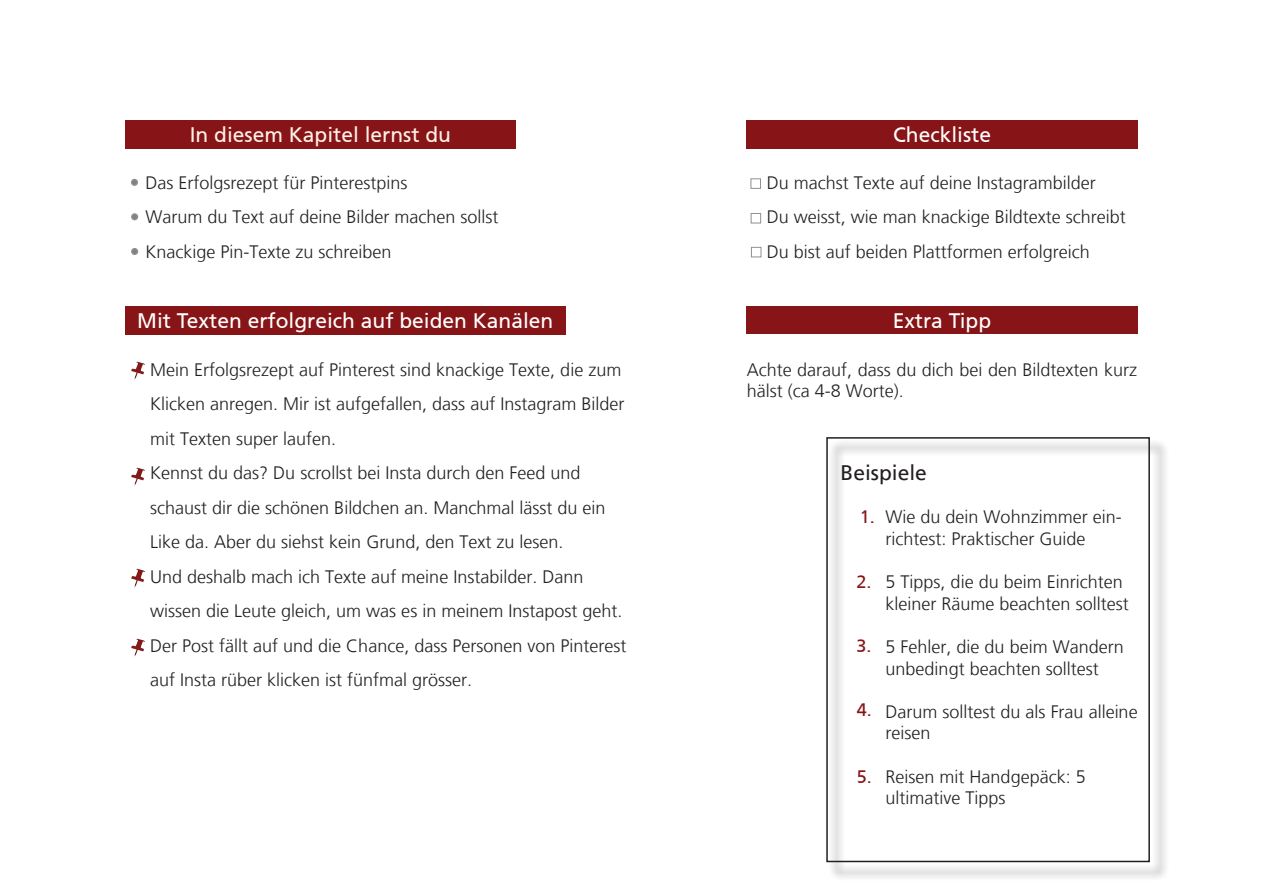
<style>
.page{position:relative;width:1263px;height:893px;background:#fff}
.page>*{position:absolute;margin:0;border:0;box-sizing:border-box;transform-origin:0 0}
.t1{font:21px "Frutiger CE";color:#fff}
.t2{font:21px "Frutiger CE";color:#fef1e7}
.t3{font:21px "Frutiger LT";color:#231f20}
.t4{font:300 18px/34.5px "Frutiger LT";color:#231f20}
.t5{font:18px "Frutiger CE";color:#871518}
</style>
<div class="page">
<div style="left:125px;top:120px;width:391px;height:28px;background:#871518"></div>
<div style="left:125px;top:306px;width:441px;height:28px;background:#871518"></div>
<div style="left:746px;top:120px;width:392px;height:28px;background:#871518"></div>
<div style="left:746px;top:306px;width:392px;height:28px;background:#871518"></div>
<div style="left:131px;top:179px;width:7px;height:7px;border:2px solid #231f20;border-radius:50%"></div>
<div style="left:131px;top:213px;width:7px;height:7px;border:2px solid #231f20;border-radius:50%"></div>
<div style="left:131px;top:248px;width:7px;height:7px;border:2px solid #231f20;border-radius:50%"></div>
<div style="left:828px;top:439px;width:347px;height:448px;background:#231f20;opacity:.75"></div>
<div style="left:826px;top:437px;width:324px;height:425px;border:2px solid #231f20"></div>
<img style="left:131px;top:361px;width:14px;height:18px">
<img style="left:131px;top:467px;width:14px;height:19px">
<img style="left:131px;top:569px;width:14px;height:18px">
<img style="left:131px;top:639px;width:14px;height:18px">
<p class="t2" style="left:190px;top:123px;width:263px">In diesem Kapitel lernst du</p>
<p class="t4" style="left:145px;top:166px;width:355px">Das Erfolgsrezept für Pinterestpins<br>Warum du Text auf deine Bilder machen sollst<br>Knackige Pin-Texte zu schreiben</p>
<p class="t1" style="left:137px;top:309px;width:418px">Mit Texten erfolgreich auf beiden Kanälen</p>
<p class="t4" style="left:150px;top:352px;width:478px">Mein Erfolgsrezept auf Pinterest sind knackige Texte, die zum Klicken anregen. Mir ist aufgefallen, dass auf Instagram Bilder mit Texten super laufen.<br>Kennst du das? Du scrollst bei Insta durch den Feed und schaust dir die schönen Bildchen an. Manchmal lässt du ein Like da. Aber du siehst kein Grund, den Text zu lesen.<br>Und deshalb mach ich Texte auf meine Instabilder. Dann wissen die Leute gleich, um was es in meinem Instapost geht.<br>Der Post fällt auf und die Chance, dass Personen von Pinterest auf Insta rüber klicken ist fünfmal grösser.</p>
<p class="t1" style="left:893px;top:123px;width:100px">Checkliste</p>
<p class="t4" style="left:767px;top:166px;width:361px">Du machst Texte auf deine Instagrambilder<br>Du weisst, wie man knackige Bildtexte schreibt<br>Du bist auf beiden Plattformen erfolgreich</p>
<p class="t1" style="left:893px;top:308px;width:100px">Extra Tipp</p>
<p class="t4" style="left:747px;top:359px;width:392px;line-height:21.6px">Achte darauf, dass du dich bei den Bildtexten kurz hälst (ca 4-8 Worte).</p>
<p class="t3" style="left:840px;top:460px;width:88px">Beispiele</p>
<p class="t4" style="left:886px;top:507px;width:238px;line-height:21.6px">Wie du dein Wohnzimmer ein&shy;richtest: Praktischer Guide</p>
<p class="t4" style="left:886px;top:571px;width:245px;line-height:21.6px">5 Tipps, die du beim Einrichten kleiner Räume beachten solltest</p>
<p class="t4" style="left:886px;top:636px;width:240px;line-height:21.6px">5 Fehler, die du beim Wandern unbedingt beachten solltest</p>
<p class="t4" style="left:886px;top:701px;width:254px;line-height:21.6px">Darum solltest du als Frau alleine reisen</p>
<p class="t4" style="left:886px;top:766px;width:202px;line-height:21.6px">Reisen mit Handgepäck: 5 ultimative Tipps</p>
<p class="t5" style="left:860px;top:506px;width:17px">1.</p>
<p class="t5" style="left:857px;top:571px;width:17px">2.</p>
<p class="t5" style="left:857px;top:635px;width:17px">3.</p>
<p class="t5" style="left:857px;top:699px;width:17px">4.</p>
<p class="t5" style="left:857px;top:766px;width:17px">5.</p>
</div>
